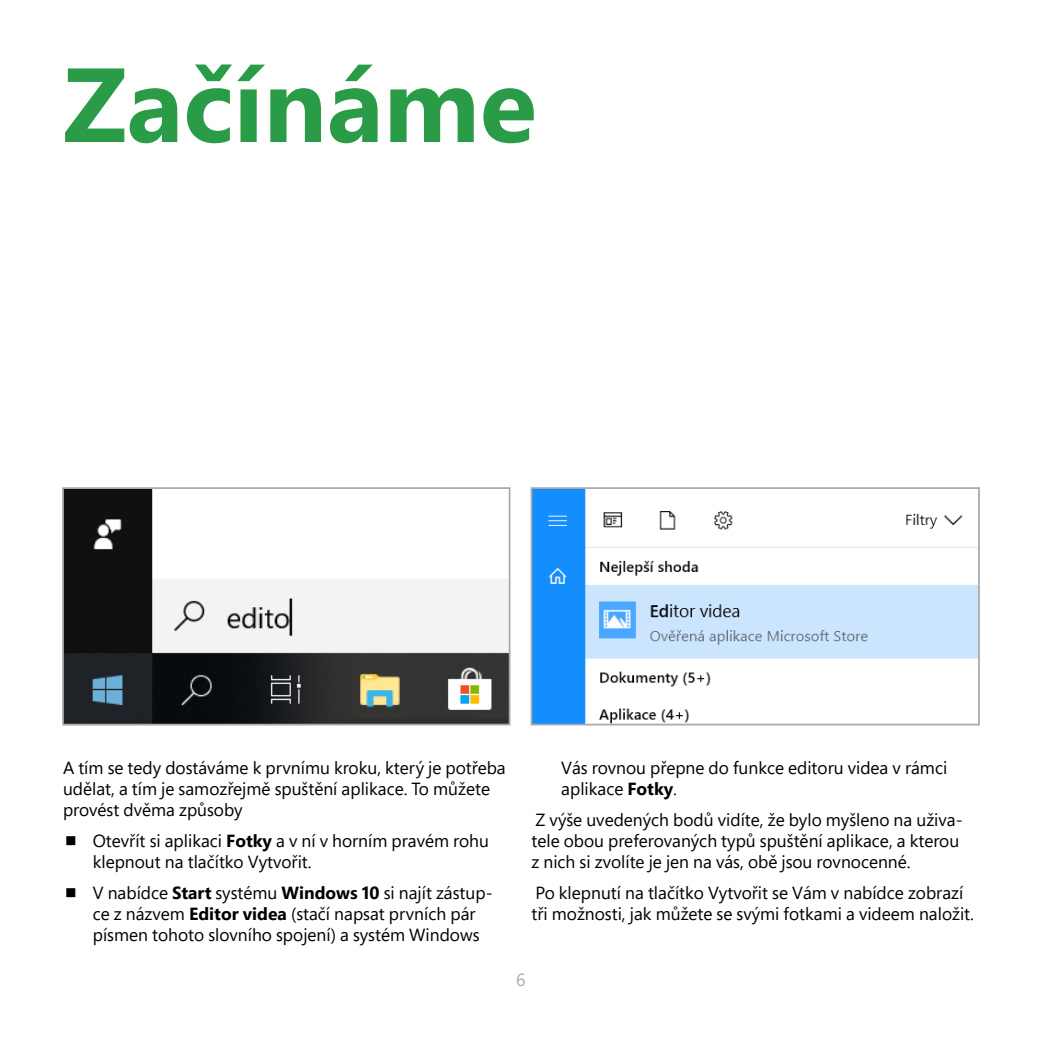
<style>
.page{position:relative;width:1042px;height:1042px;background:#fff}
.page>*{position:absolute;margin:0;border:0;box-sizing:border-box;transform-origin:0 0}
.t1{font:700 105px "Segoe Pro";color:#2a9c48}
.t2{font:17.5px/21px "Segoe Pro";color:#000}
.t3{font:17.5px "Segoe Pro";color:#a7a9ac}
.s1{font-weight:700}
</style>
<div class="page">
<img style="left:533px;top:490px;width:444px;height:232px">
<div style="left:530px;top:487px;width:450px;height:238px;border:2px solid #a7a9ac"></div>
<img style="left:65px;top:490px;width:442px;height:232px">
<div style="left:62px;top:487px;width:448px;height:238px;border:2px solid #a7a9ac"></div>
<h1 class="t1" style="left:63px;top:30px;width:475px">Začínáme</h1>
<p class="t2" style="left:63px;top:757px;width:444px">A tím se tedy dostáváme k prvnímu kroku, který je potřeba udělat, a tím je samozřejmě spuštění aplikace. To můžete provést dvěma způsoby</p>
<p class="t2" style="left:93px;top:830px;width:398px;text-indent:-30px">⯀ Otevřít si aplikaci <span class="s1">Fotky</span> a v ní v horním pravém rohu klepnout na tlačítko Vytvořit.</p>
<p class="t2" style="left:93px;top:882px;width:401px;text-indent:-30px">⯀ V nabídce <span class="s1">Start</span> systému <span class="s1">Windows 10</span> si najít zástup&shy;ce z názvem <span class="s1">Editor videa</span> (stačí napsat prvních pár písmen tohoto slovního spojení) a systém Windows</p>
<p class="t2" style="left:561px;top:757px;width:387px">Vás rovnou přepne do funkce editoru videa v rámci aplikace <span class="s1">Fotky</span>.</p>
<p class="t2" style="left:531px;top:809px;width:433px">Z výše uvedených bodů vidíte, že bylo myšleno na uživa&shy;tele obou preferovaných typů spuštění aplikace, a kterou z nich si zvolíte je jen na vás, obě jsou rovnocenné.</p>
<p class="t2" style="left:531px;top:882px;width:444px">Po klepnutí na tlačítko Vytvořit se Vám v nabídce zobrazí tři možnosti, jak můžete se svými fotkami a videem naložit.</p>
<p class="t3" style="left:516px;top:967px;width:11px">6</p>
</div>
